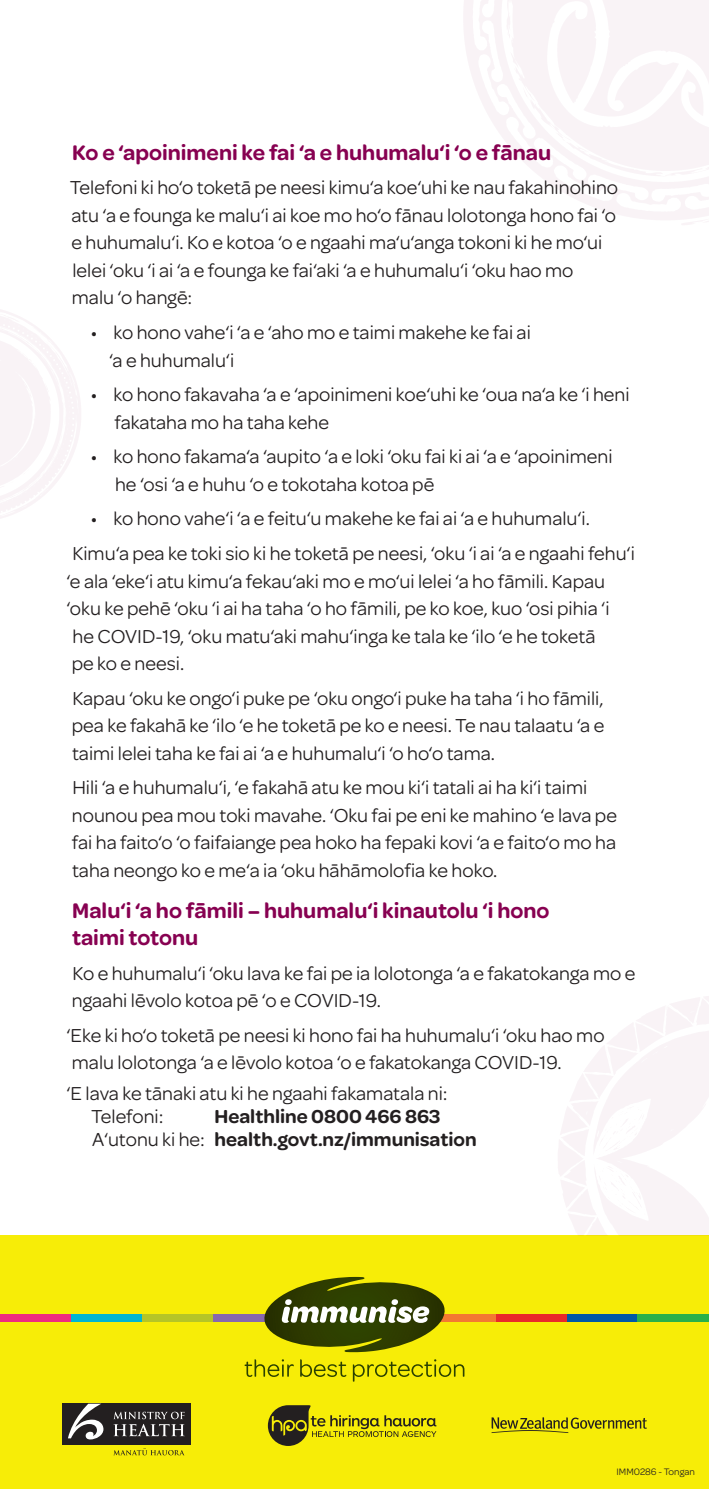
<style>
.page{position:relative;width:709px;height:1489px;background:#fff}
.page>*{position:absolute;margin:0;border:0;box-sizing:border-box;transform-origin:0 0}
._1_Head{font:600 22.5px/27px "Omnes";color:#870151}
.Body_Copy{font:20px/27.5px "Omnes";color:#231f20}
.SubBullets{font:20px/27.5px "Omnes";color:#231f20}
.Body_Copy-2{font:600 20px "Omnes";color:#231f20}
.CODE{font:10px "Omnes";color:#231f20}
</style>
<div class="page">
<div style="left:0;top:1235px;width:709px;height:253px;background:#f7ed07"></div>
<div style="left:0;top:1314px;width:71px;height:7px;background:#ee2c7f"></div>
<div style="left:71px;top:1314px;width:71px;height:7px;background:#00b5d1"></div>
<div style="left:142px;top:1314px;width:72px;height:7px;background:#b5c527"></div>
<div style="left:214px;top:1314px;width:71px;height:7px;background:#8768ae"></div>
<div style="left:425px;top:1314px;width:71px;height:7px;background:#f37932"></div>
<div style="left:496px;top:1314px;width:71px;height:7px;background:#e9292a"></div>
<div style="left:567px;top:1314px;width:71px;height:7px;background:#0158a6"></div>
<div style="left:637px;top:1314px;width:72px;height:7px;background:#2ab049"></div>
<svg style="left:244px;top:1359px;width:220px;height:22px"></svg>
<svg style="left:259px;top:1276px;width:190px;height:76px"></svg>
<div style="left:62px;top:1403px;width:128px;height:41px;background:#231f20"></div>
<svg style="left:113px;top:1411px;width:72px;height:24px"></svg>
<svg style="left:113px;top:1448px;width:71px;height:7px"></svg>
<svg style="left:68px;top:1403px;width:35px;height:36px"></svg>
<svg style="left:491px;top:1417px;width:156px;height:15px"></svg>
<svg style="left:268px;top:1405px;width:168px;height:40px"></svg>
<p class="_1_Head" style="left:72px;top:138px;width:480px">Ko e ‘apoinimeni ke fai ‘a e huhumalu‘i ‘o e fānau</p>
<p class="Body_Copy" style="left:70px;top:173px;width:550px">Telefoni ki ho‘o toketā pe neesi kimu‘a koe‘uhi ke nau fakahinohino atu ‘a e founga ke malu‘i ai koe mo ho‘o fānau lolotonga hono fai ‘o e huhumalu‘i. Ko e kotoa ‘o e ngaahi ma‘u‘anga tokoni ki he mo‘ui lelei ‘oku ‘i ai ‘a e founga ke fai‘aki ‘a e huhumalu‘i ‘oku hao mo<br>malu ‘o hangē:</p>
<p class="SubBullets" style="left:109px;top:317px;width:423px;text-indent:-18px">• ko hono vahe‘i ‘a e ‘aho mo e taimi makehe ke fai ai ‘a e huhumalu‘i</p>
<p class="SubBullets" style="left:114px;top:379px;width:516px;text-indent:-24px">• ko hono fakavaha ‘a e ‘apoinimeni koe‘uhi ke ‘oua na‘a ke ‘i heni fakataha mo ha taha kehe</p>
<p class="SubBullets" style="left:115px;top:442px;width:499px;text-indent:-24px">• ko hono fakama‘a ‘aupito ‘a e loki ‘oku fai ki ai ‘a e ‘apoinimeni he ‘osi ‘a e huhu ‘o e tokotaha kotoa pē</p>
<p class="SubBullets" style="left:91px;top:504px;width:500px">• ko hono vahe‘i ‘a e feitu‘u makehe ke fai ai ‘a e huhumalu‘i.</p>
<p class="Body_Copy" style="left:67px;top:538px;width:570px">Kimu‘a pea ke toki sio ki he toketā pe neesi, ‘oku ‘i ai ‘a e ngaahi fehu‘i ‘e ala ‘eke‘i atu kimu‘a fekau‘aki mo e mo‘ui lelei ‘a ho fāmili. Kapau ‘oku ke pehē ‘oku ‘i ai ha taha ‘o ho fāmili, pe ko koe, kuo ‘osi pihia ‘i he COVID-19, ‘oku matu‘aki mahu‘inga ke tala ke ‘ilo ‘e he toketā<br>pe ko e neesi.</p>
<p class="Body_Copy" style="left:72px;top:683px;width:534px;text-align:justify">Kapau ‘oku ke ongo‘i puke pe ‘oku ongo‘i puke ha taha ‘i ho fāmili, pea ke fakahā ke ‘ilo ‘e he toketā pe ko e neesi. Te nau talaatu ‘a e taimi lelei taha ke fai ai ‘a e huhumalu‘i ‘o ho‘o tama.</p>
<p class="Body_Copy" style="left:72px;top:772px;width:546px">Hili ‘a e huhumalu‘i, ‘e fakahā atu ke mou ki‘i tatali ai ha ki‘i taimi nounou pea mou toki mavahe. ‘Oku fai pe eni ke mahino ‘e lava pe fai ha faito‘o ‘o faifaiange pea hoko ha fepaki kovi ‘a e faito‘o mo ha taha neongo ko e me‘a ia ‘oku hāhāmolofia ke hoko.</p>
<p class="_1_Head" style="left:72px;top:895px;width:478px">Malu‘i ‘a ho fāmili – huhumalu‘i kinautolu ‘i hono taimi totonu</p>
<p class="Body_Copy" style="left:72px;top:958px;width:565px">Ko e huhumalu‘i ‘oku lava ke fai pe ia lolotonga ‘a e fakatokanga mo e ngaahi lēvolo kotoa pē ‘o e COVID-19.</p>
<p class="Body_Copy" style="left:67px;top:1020px;width:539px">‘Eke ki ho‘o toketā pe neesi ki hono fai ha huhumalu‘i ‘oku hao mo malu lolotonga ‘a e lēvolo kotoa ‘o e fakatokanga COVID-19.</p>
<p class="Body_Copy" style="left:67px;top:1077px;width:383px">‘E lava ke tānaki atu ki he ngaahi fakamatala ni:</p>
<p class="Body_Copy" style="left:91px;top:1101px;width:74px">Telefoni:</p>
<p class="Body_Copy-2" style="left:214px;top:1101px;width:227px">Healthline 0800 466 863</p>
<p class="Body_Copy" style="left:92px;top:1124px;width:114px">A‘utonu ki he:</p>
<p class="Body_Copy-2" style="left:215px;top:1124px;width:263px">health.govt.nz/immunisation</p>
<p class="CODE" style="left:616px;top:1464px;width:80px">IMM0286 - Tongan</p>
</div>
